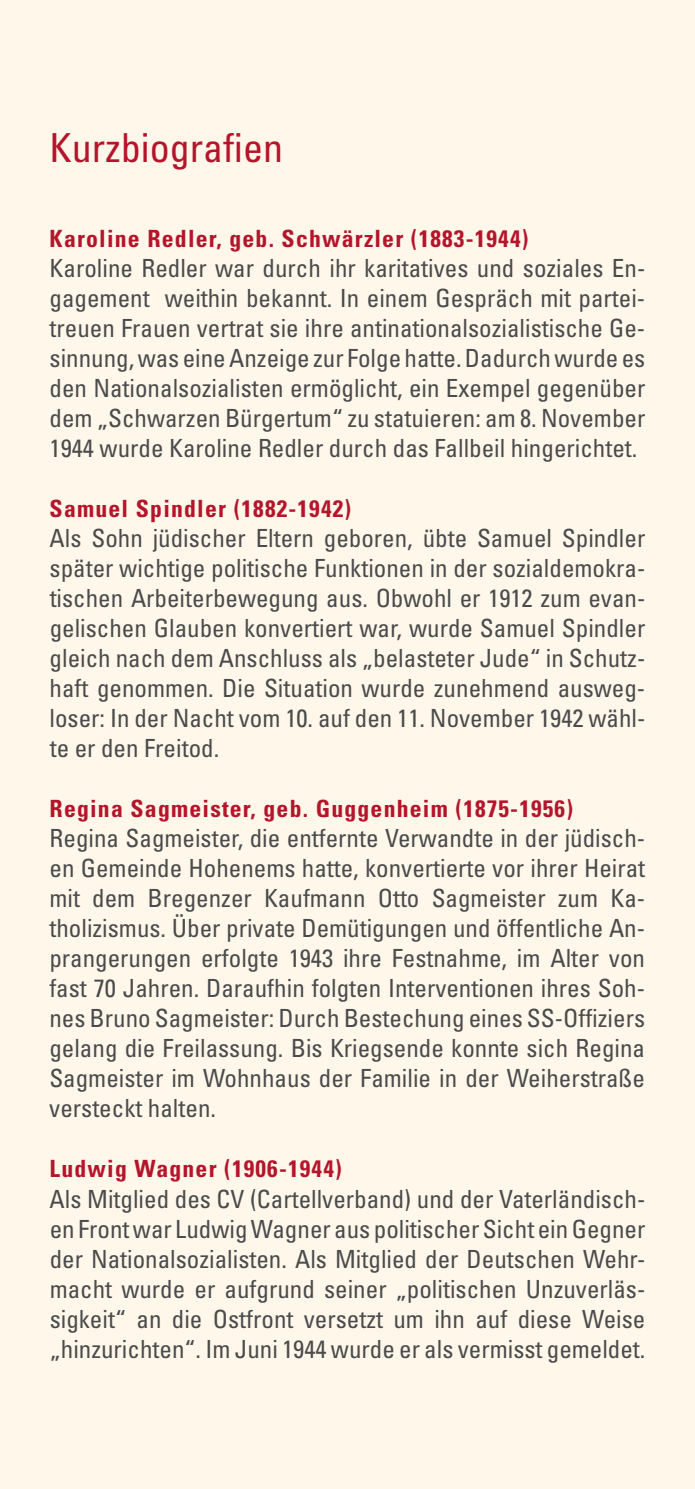
<style>
.page{position:relative;width:695px;height:1489px;background:#fff}
.page>*{position:absolute;margin:0;border:0;box-sizing:border-box;transform-origin:0 0}
.t1{font:condensed 40px "Univers LT";color:#b5152b}
.t2{font:condensed 25px/30px "Univers LT";color:#4b4b4d;text-align:justify}
.t3{font:700 condensed 23.75px "Univers LT";letter-spacing:.05em;color:#b5152b}
</style>
<div class="page">
<div style="left:0;top:0;width:694px;height:1488px;background:#fff7ea"></div>
<h1 class="t1" style="left:50px;top:122px;width:235px">Kurzbiografien</h1>
<p class="t3" style="left:50px;top:224px;width:480px">Karoline Redler, geb. Schwärzler (1883-1944)</p>
<p class="t2" style="left:50px;top:253px;width:597px">Karoline Redler war durch ihr karitatives und soziales En&shy;gagement weithin bekannt. In einem Gespräch mit partei&shy;treuen Frauen vertrat sie ihre antinationalsozialistische Ge&shy;sinnung,was eineAnzeige zur Folge hatte.Dadurchwurde es den Nationalsozialisten ermöglicht, ein Exempel gegenüber dem „Schwarzen Bürgertum“ zu statuieren: am 8. November 1944 wurde Karoline Redler durch das Fallbeil hingerichtet.</p>
<p class="t3" style="left:50px;top:494px;width:303px">Samuel Spindler (1882-1942)</p>
<p class="t2" style="left:50px;top:523px;width:597px">Als Sohn jüdischer Eltern geboren, übte Samuel Spindler später wichtige politische Funktionen in der sozialdemokra&shy;tischen Arbeiterbewegung aus. Obwohl er 1912 zum evan&shy;gelischen Glauben konvertiert war, wurde Samuel Spindler gleich nach dem Anschluss als „belasteter Jude“ in Schutz&shy;haft genommen. Die Situation wurde zunehmend ausweg&shy;loser: In der Nacht vom 10. auf den 11. November 1942 wähl&shy;te er den Freitod.</p>
<p class="t3" style="left:50px;top:794px;width:524px">Regina Sagmeister, geb. Guggenheim (1875-1956)</p>
<p class="t2" style="left:49px;top:823px;width:597px">Regina Sagmeister, die entfernte Verwandte in der jüdisch&shy;en Gemeinde Hohenems hatte, konvertierte vor ihrer Heirat mit dem Bregenzer Kaufmann Otto Sagmeister zum Ka&shy;tholizismus. Über private Demütigungen und öffentliche An&shy;prangerungen erfolgte 1943 ihre Festnahme, im Alter von fast 70 Jahren. Daraufhin folgten Interventionen ihres Soh&shy;nes Bruno Sagmeister: Durch Bestechung eines SS-Offiziers gelang die Freilassung. Bis Kriegsende konnte sich Regina Sagmeister im Wohnhaus der Familie in der Weiherstraße versteckt halten.</p>
<p class="t3" style="left:50px;top:1154px;width:293px">Ludwig Wagner (1906-1944)</p>
<p class="t2" style="left:50px;top:1183px;width:597px">Als Mitglied des CV (Cartellverband) und der Vaterländisch&shy;en Frontwar LudwigWagner aus politischerSicht einGegner der Nationalsozialisten. Als Mitglied der Deutschen Wehr&shy;macht wurde er aufgrund seiner „politischen Unzuverläs&shy;sigkeit“ an die Ostfront versetzt um ihn auf diese Weise „hinzurichten“. Im Juni 1944 wurde er als vermisst gemeldet.</p>
</div>
